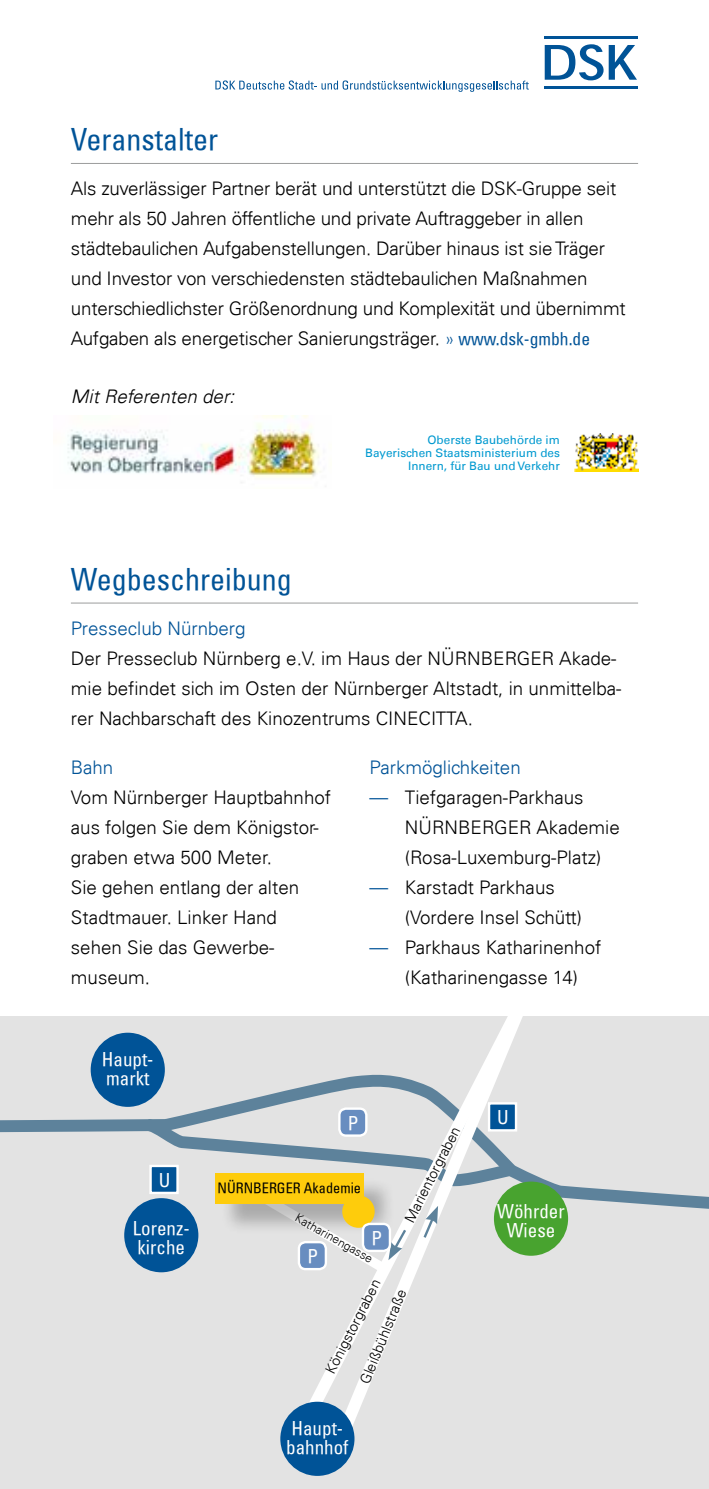
<style>
.page{position:relative;width:709px;height:1489px;background:#fff}
.page>*{position:absolute;margin:0;border:0;box-sizing:border-box;transform-origin:0 0}
.t1{font:condensed 30px "Univers";color:#005397}
.t2{font:condensed 19px/19px "Univers";color:#fff}
.t3{font:300 18.75px/30px "Univers 45";color:#000}
.t4{font:300 18.75px "Univers 45";color:#005397}
.t5{font:italic 300 18.75px "Univers 45";color:#000}
.t6{font:300 14.25px "Univers 45";color:#000}
.t7{font:condensed 14.25px "Univers";color:#000}
.t8{font:300 12px "Univers 45";color:#000}
.t9{font:11.75px/12.8px "Univers LT";color:#0099d0;text-align:right}
.s1{font-size:17.5px;color:#005397}
.s2{font-family:"Univers";font-weight:400;font-stretch:condensed;font-size:17.5px;color:#005397}
.s3{color:#005397}
</style>
<div class="page">
<div style="left:0;top:1015px;width:709px;height:473px;background:#e3e3e3"></div>
<svg style="left:0;top:1067px;width:709px;height:145px"></svg>
<div style="left:494px;top:1181px;width:74px;height:74px;background:#48a32f;border-radius:50%"></div>
<svg style="left:282px;top:1015px;width:264px;height:387px"></svg>
<svg style="left:320px;top:1015px;width:219px;height:451px"></svg>
<div style="left:91px;top:1032px;width:74px;height:74px;background:#005397;border-radius:50%"></div>
<div style="left:124px;top:1197px;width:74px;height:75px;background:#005397;border-radius:50%"></div>
<div style="left:280px;top:1401px;width:74px;height:74px;background:#005397;border-radius:50%"></div>
<svg style="left:136px;top:1113px;width:388px;height:167px"></svg>
<div style="left:299px;top:1241px;width:27px;height:27px;background:#688dc0;border-radius:7px"></div>
<div style="left:298px;top:1240px;width:29px;height:30px;border:2px solid #fff;border-radius:7px"></div>
<div style="left:488px;top:1102px;width:29px;height:29px;background:#005397;border:2px solid #fff"></div>
<div style="left:149px;top:1164px;width:30px;height:29px;background:#005397;border:2px solid #fff"></div>
<div style="left:339px;top:1108px;width:27px;height:27px;background:#688dc0;border-radius:7px"></div>
<div style="left:338px;top:1107px;width:29px;height:29px;border:2px solid #fff;border-radius:7px"></div>
<div style="left:363px;top:1223px;width:27px;height:27px;background:#688dc0;border-radius:7px"></div>
<div style="left:362px;top:1222px;width:29px;height:29px;border:2px solid #fff;border-radius:7px"></div>
<img style="left:67px;top:416px;width:254px;height:67px">
<img style="left:574px;top:433px;width:64px;height:39px">
<svg style="left:544px;top:44px;width:93px;height:36px"></svg>
<hr style="left:544px;top:87px;width:94px;height:2px;background:#005397">
<hr style="left:544px;top:36px;width:94px;height:2px;background:#005397">
<svg style="left:215px;top:80px;width:314px;height:12px"></svg>
<hr style="left:71px;top:163px;width:567px;height:1px;background:#9c9d9d">
<hr style="left:71px;top:602px;width:567px;height:1px;background:#9c9d9d">
<h1 class="t1" style="left:71px;top:120px;width:149px">Veranstalter</h1>
<p class="t3" style="left:71px;top:174px;width:556px">Als zuverlässiger Partner berät und unterstützt die DSK-Gruppe seit mehr als 50 Jahren öffentliche und private Auftraggeber in allen städtebaulichen Aufgabenstellungen. Darüber hinaus ist sie Träger und Investor von verschiedensten städtebaulichen Maßnahmen unterschiedlichster Größenordnung und Komplexität und übernimmt Aufgaben als energetischer Sanierungsträger. <span class="s1">»</span> <span class="s2">www.dsk-gmbh.de</span></p>
<p class="t5" style="left:71px;top:385px;width:165px">Mit Referenten der:</p>
<p class="t9" style="left:365px;top:433px;width:196px">Oberste Baubehörde im<br>Bayerischen Staatsministerium des<br>Innern, für Bau und Verkehr</p>
<h1 class="t1" style="left:71px;top:560px;width:222px">Wegbeschreibung</h1>
<p class="t4" style="left:71px;top:617px;width:176px">Presseclub Nürnberg</p>
<p class="t3" style="left:71px;top:643px;width:552px">Der Presseclub Nürnberg e.V. im Haus der NÜRNBERGER Akade&shy;mie befindet sich im Osten der Nürnberger Altstadt, in unmittelba&shy;rer Nachbarschaft des Kinozentrums CINECITTA.</p>
<p class="t4" style="left:71px;top:755px;width:44px">Bahn</p>
<p class="t3" style="left:71px;top:782px;width:262px">Vom Nürnberger Hauptbahnhof aus folgen Sie dem Königstor&shy;graben etwa 500 Meter.<br>Sie gehen entlang der alten<br>Stadtmauer. Linker Hand sehen Sie das Gewerbe&shy;museum.</p>
<p class="t2" style="left:102px;top:1049px;width:53px">Haupt&shy;markt</p>
<p class="t4" style="left:369px;top:755px;width:153px">Parkmöglichkeiten</p>
<p class="t3" style="left:405px;top:782px;width:216px;text-indent:-35px"><span class="s3">—</span> Tiefgaragen-Parkhaus<br>NÜRNBERGER Akademie (Rosa-Luxemburg-Platz)</p>
<p class="t3" style="left:405px;top:872px;width:178px;text-indent:-35px"><span class="s3">—</span> Karstadt Parkhaus (Vordere Insel Schütt)</p>
<p class="t3" style="left:405px;top:932px;width:198px;text-indent:-35px"><span class="s3">—</span> Parkhaus Katharinenhof (Katharinengasse 14)</p>
<p class="t2" style="left:159px;top:1170px;width:13px">U</p>
<p class="t2" style="left:133px;top:1218px;width:59px">Lorenz&shy;kirche</p>
<p class="t2" style="left:348px;top:1113px;width:12px">P</p>
<p class="t7" style="left:217px;top:1178px;width:145px">NÜRNBERGER Akademie</p>
<p class="t8" style="left:300px;top:1209px;width:89px;rotate:30deg">Katharinengasse</p>
<p class="t2" style="left:371px;top:1228px;width:12px">P</p>
<p class="t2" style="left:307px;top:1246px;width:12px">P</p>
<p class="t6" style="left:401px;top:1217px;width:107px;rotate:-63deg">Marientorgraben</p>
<p class="t6" style="left:322px;top:1368px;width:105px;rotate:-63deg">Königstorgraben</p>
<p class="t6" style="left:356px;top:1379px;width:102px;rotate:-68deg">Gleißbühlstraße</p>
<p class="t2" style="left:286px;top:1418px;width:64px">Haupt&shy;bahnhof</p>
<p class="t2" style="left:497px;top:1107px;width:13px">U</p>
<p class="t2" style="left:497px;top:1201px;width:69px;text-align:center">Wöhrder<br>Wiese</p>
</div>
